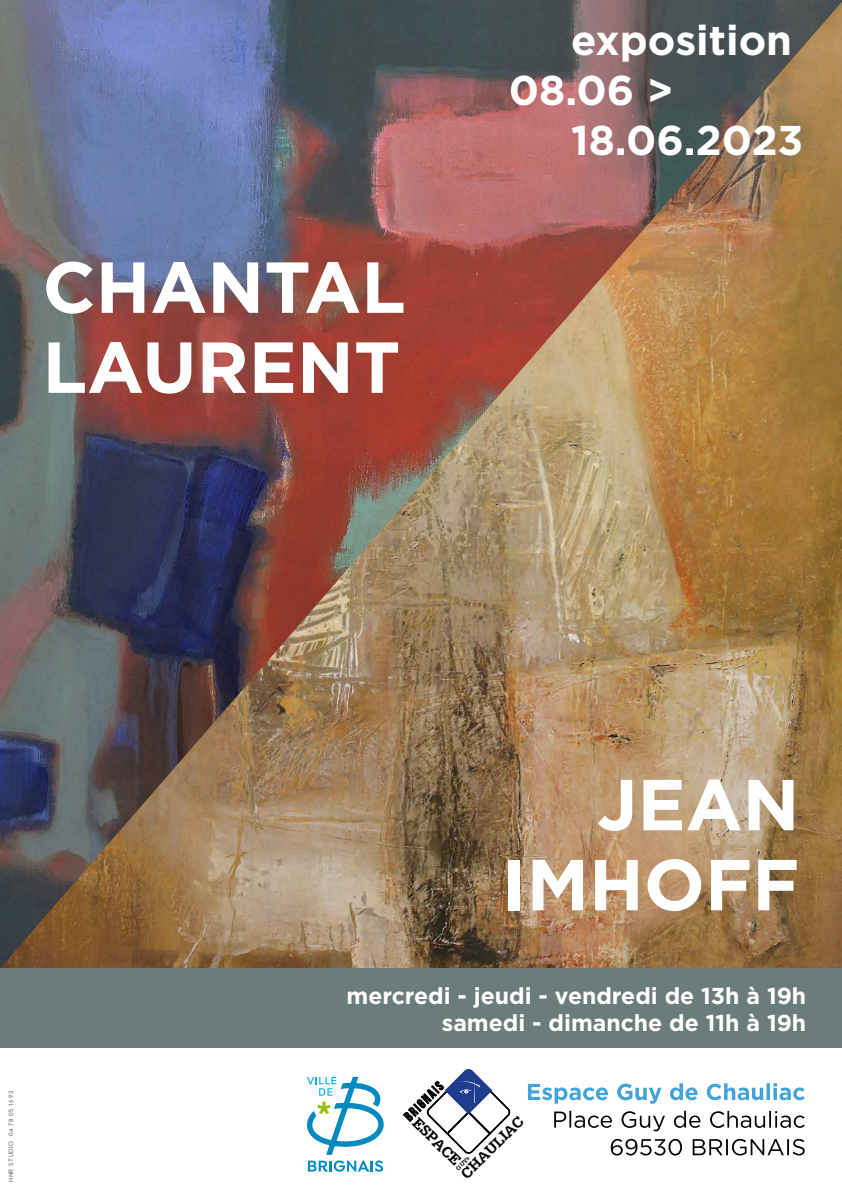
<style>
.page{position:relative;width:842px;height:1191px;background:#fff}
.page>*{position:absolute;margin:0;border:0;box-sizing:border-box;transform-origin:0 0}
.t1{font:700 72px/80px "Gotham";color:#fff}
.t2{font:700 41.6px/50px "Gotham";color:#fff}
.t3{font:700 23px/27.6px "Gotham";color:#fff;text-align:right}
.t4{font:700 15.8px "Serifa BT";color:#030000}
.t5{font:700 15.4px "Serifa BT";color:#030000}
.t6{font:6px "Radikal";letter-spacing:.1em;color:#6f7070}
</style>
<div class="page">
<img style="left:0;top:2px;width:842px;height:966px">
<div style="left:0;top:968px;width:842px;height:80px;background:#6b7d7a"></div>
<svg style="left:528px;top:1083px;width:277px;height:20px"></svg>
<svg style="left:554px;top:1110px;width:251px;height:21px"></svg>
<svg style="left:611px;top:1138px;width:194px;height:17px"></svg>
<svg style="left:308px;top:1160px;width:75px;height:11px"></svg>
<svg style="left:307px;top:1076px;width:77px;height:78px"></svg>
<svg style="left:403px;top:1069px;width:108px;height:85px"></svg>
<h1 class="t1" style="left:43px;top:247px;width:365px">CHANTAL<br>LAURENT</h1>
<h2 class="t2" style="left:509px;top:15px;width:285px;text-indent:62px">exposition<br>08.06 &gt;</h2>
<h2 class="t2" style="left:571px;top:115px;width:234px">18.06.2023</h2>
<p class="t6" style="left:7px;top:1182px;width:93px;rotate:-90deg">HNR STUDIO 04 78 05 16 93</p>
<h1 class="t1" style="left:502px;top:764px;width:299px;text-align:right">JEAN<br>IMHOFF</h1>
<p class="t3" style="left:346px;top:981px;width:461px">mercredi - jeudi - vendredi de 13h à 19h samedi - dimanche de 11h à 19h</p>
<p class="t5" style="left:457px;top:1169px;width:83px;rotate:-45deg">CHAULIAC</p>
<p class="t4" style="left:422px;top:1113px;width:62px;rotate:45deg">ESPACE</p>
</div>
